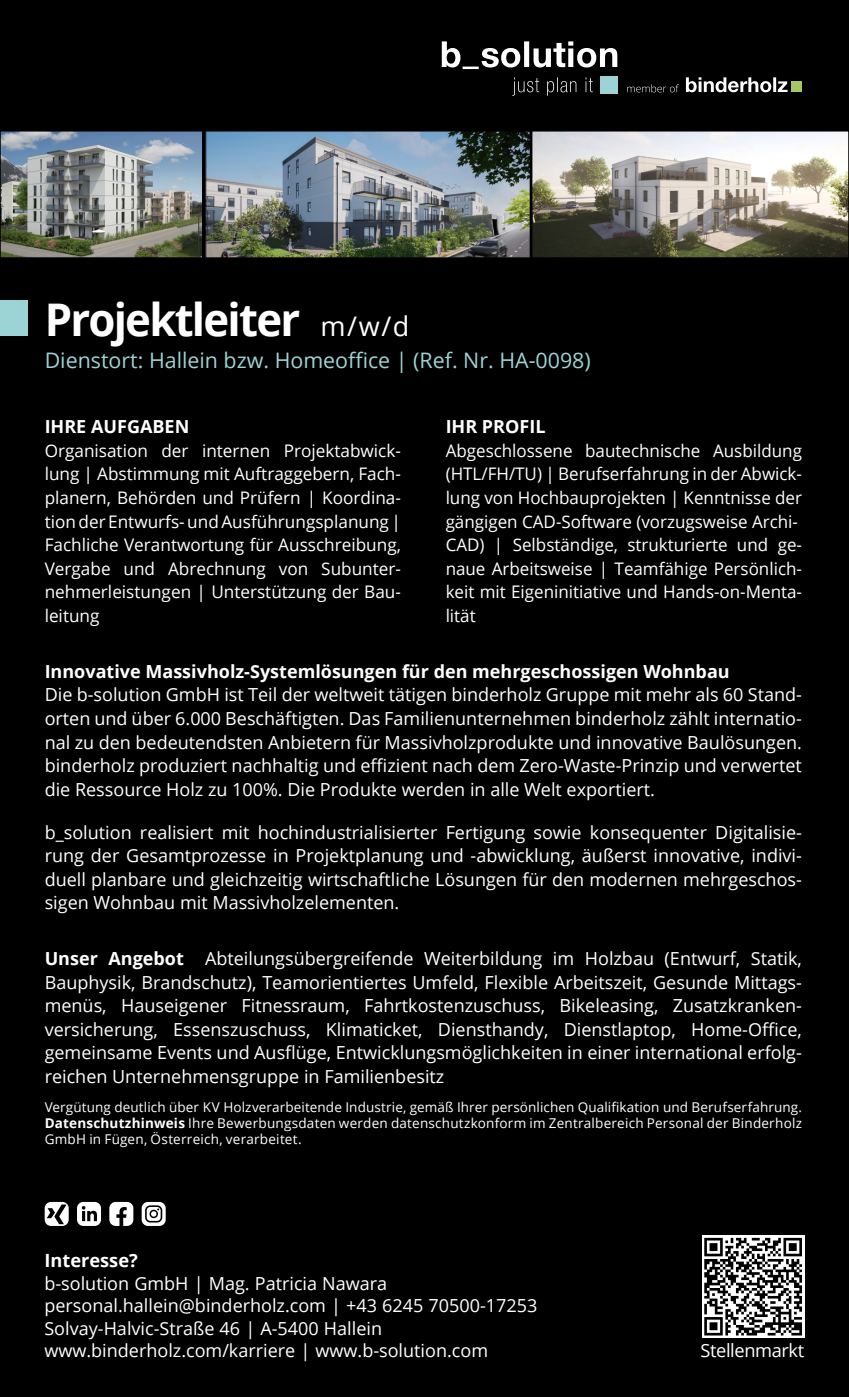
<style>
.page{position:relative;width:849px;height:1397px;background:#fff}
.page>*{position:absolute;margin:0;border:0;box-sizing:border-box;transform-origin:0 0}
.t1{font:700 45px "Open Sans";letter-spacing:-.04em;color:#fff}
.t2{font:21.38px "Open Sans";color:#9cd4d6}
.t3{font:18.22px "Open Sans";letter-spacing:-.02em;color:#fff}
.t4{font:700 18.22px "Open Sans";color:#fff}
.t5{font:18px/23.6px "Open Sans";color:#fff;text-align:justify}
.t6{font:700 18px "Open Sans";color:#fff}
.t7{font:17.32px/23.6px "Open Sans";color:#fff;text-align:justify}
.t8{font:13.5px/16.2px "Open Sans";letter-spacing:.015em;color:#fff;text-align:justify}
.s1{font-weight:400;font-size:27px}
.s2{font-weight:700}
</style>
<div class="page">
<div style="left:0;top:0;width:848px;height:1397px;background:#000"></div>
<div style="left:0;top:301px;width:28px;height:35px;background:#9cd4d6"></div>
<svg style="left:109px;top:1202px;width:24px;height:24px"></svg>
<svg style="left:45px;top:1202px;width:24px;height:24px"></svg>
<svg style="left:77px;top:1202px;width:24px;height:24px"></svg>
<svg style="left:142px;top:1202px;width:24px;height:24px"></svg>
<svg style="left:702px;top:1235px;width:102px;height:103px"></svg>
<svg style="left:704px;top:1238px;width:97px;height:97px"></svg>
<div style="left:600px;top:76px;width:17px;height:17px;background:#9cd4d6"></div>
<svg style="left:441px;top:41px;width:176px;height:28px"></svg>
<svg style="left:512px;top:77px;width:80px;height:19px"></svg>
<svg style="left:627px;top:84px;width:51px;height:8px"></svg>
<div style="left:791px;top:81px;width:10px;height:11px;background:#a3c963"></div>
<svg style="left:685px;top:77px;width:102px;height:15px"></svg>
<img style="left:207px;top:133px;width:639px;height:123px">
<div style="left:205px;top:131px;width:326px;height:127px;border:1px solid #000"></div>
<img style="left:2px;top:133px;width:199px;height:123px">
<div style="left:0;top:131px;width:203px;height:127px;border:1px solid #000"></div>
<div style="left:531px;top:131px;width:317px;height:127px;border:1px solid #000"></div>
<hr style="left:529px;top:131px;width:3px;height:127px;background:#000">
<h1 class="t1" style="left:45px;top:288px;width:366px">Projektleiter <span class="s1">m / w / d</span></h1>
<p class="t2" style="left:45px;top:346px;width:547px">Dienstort: Hallein bzw. Homeoffice | (Ref. Nr. HA-0098)</p>
<p class="t6" style="left:45px;top:414px;width:146px">IHRE AUFGABEN</p>
<p class="t7" style="left:45px;top:438px;width:358px">Organisation der internen Projektabwick&shy;lung | Abstimmung mit Auftraggebern, Fach&shy;planern, Behörden und Prüfern | Koordina&shy;tion der Entwurfs- und Ausführungsplanung | Fachliche Verantwortung für Ausschreibung, Vergabe und Abrechnung von Subunter&shy;nehmerleistungen | Unterstützung der Bau&shy;leitung</p>
<p class="t6" style="left:445px;top:414px;width:101px">IHR PROFIL</p>
<p class="t7" style="left:445px;top:438px;width:358px;text-align:left">Abgeschlossene bautechnische Ausbildung (HTL/FH/TU) | Berufserfahrung in der Abwick&shy;lung von Hochbauprojekten | Kenntnisse der gängigen CAD-Software (vorzugsweise Archi-CAD) | Selbständige, strukturierte und ge&shy;naue Arbeitsweise | Teamfähige Persönlich&shy;keit mit Eigeninitiative und Hands-on-Menta&shy;lität</p>
<p class="t6" style="left:45px;top:658px;width:686px">Innovative Massivholz-Systemlösungen für den mehrgeschossigen Wohnbau</p>
<p class="t5" style="left:45px;top:682px;width:758px">Die b-solution GmbH ist Teil der weltweit tätigen binderholz Gruppe mit mehr als 60 Stand&shy;orten und über 6.000 Beschäftigten. Das Familienunternehmen binderholz zählt internatio&shy;nal zu den bedeutendsten Anbietern für Massivholzprodukte und innovative Baulösungen. binderholz produziert nachhaltig und effizient nach dem Zero-Waste-Prinzip und verwertet die Ressource Holz zu 100%. Die Produkte werden in alle Welt exportiert.</p>
<p class="t5" style="left:45px;top:820px;width:758px">b_solution realisiert mit hochindustrialisierter Fertigung sowie konsequenter Digitalisie&shy;rung der Gesamtprozesse in Projektplanung und -abwicklung, äußerst innovative, indivi&shy;duell planbare und gleichzeitig wirtschaftliche Lösungen für den modernen mehrgeschos&shy;sigen Wohnbau mit Massivholzelementen.</p>
<p class="t5" style="left:45px;top:946px;width:758px"><span class="s2">Unser Angebot</span> Abteilungsübergreifende Weiterbildung im Holzbau (Entwurf, Statik, Bauphysik, Brandschutz), Teamorientiertes Umfeld, Flexible Arbeitszeit, Gesunde Mittags&shy;menüs, Hauseigener Fitnessraum, Fahrtkostenzuschuss, Bikeleasing, Zusatzkranken&shy;versicherung, Essenszuschuss, Klimaticket, Diensthandy, Dienstlaptop, Home-Office, gemeinsame Events und Ausflüge, Entwicklungsmöglichkeiten in einer international erfolg&shy;reichen Unternehmensgruppe in Familienbesitz</p>
<p class="t8" style="left:45px;top:1099px;width:758px">Vergütung deutlich über KV Holzverarbeitende Industrie, gemäß Ihrer persönlichen Qualifikation und Berufserfahrung.<br><span class="s2">Datenschutzhinweis</span> Ihre Bewerbungsdaten werden datenschutzkonform im Zentralbereich Personal der Binderholz GmbH in Fügen, Österreich, verarbeitet.</p>
<p class="t4" style="left:44px;top:1247px;width:95px">Interesse?</p>
<p class="t5" style="left:44px;top:1271px;width:494px;line-height:22.5px;text-align:left">b-solution GmbH | Mag. Patricia Nawara personal.hallein@binderholz.com | +43 6245 70500-17253<br>Solvay-Halvic-Straße 46 | A-5400 Hallein www.binderholz.com/karriere | www.b-solution.com</p>
<p class="t3" style="left:700px;top:1338px;width:105px">Stellenmarkt</p>
</div>
